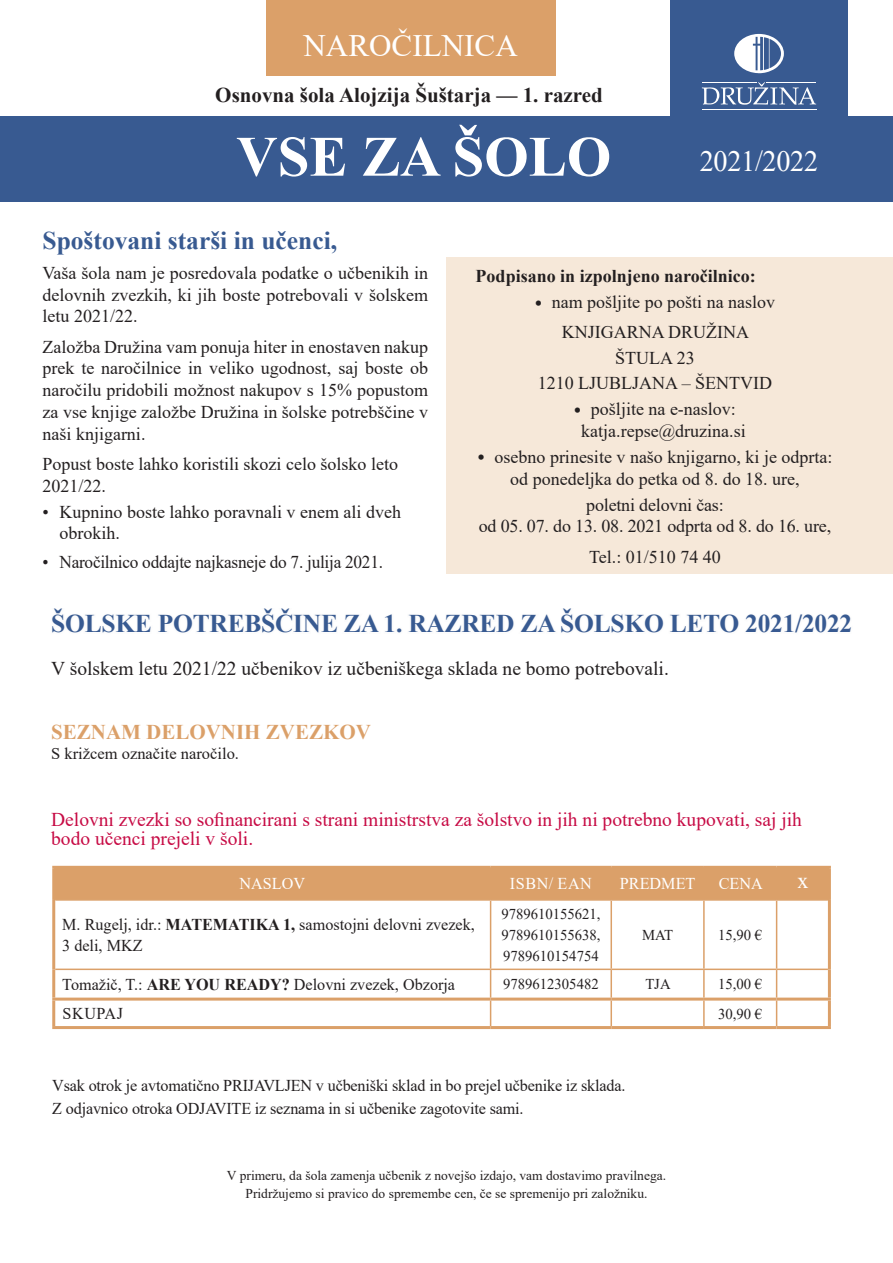
<style>
.page{position:relative;width:893px;height:1263px;background:#fff}
.page>*{position:absolute;margin:0;border:0;box-sizing:border-box;transform-origin:0 0}
.t1{font:700 57.15px "Times New Roman";color:#fff}
.t2{font:31.05px "Times New Roman";color:#fff}
.t3{font:29.4px "Times New Roman";letter-spacing:-.01em;color:#fff;scale:.96 1}
.t4{font:700 25.5px "Times New Roman";letter-spacing:-.01em;color:#385a91}
.t5{font:22.5px "Times New Roman";color:#fff}
.t6{font:700 21px "Times New Roman";color:#231f20}
.t7{font:700 21px "Times New Roman";color:#dba069}
.t8{font:19.5px/19.5px "Times New Roman";color:#c70b45}
.t9{font:19.5px "Times New Roman";color:#231f20}
.t10{font:18px/21.8px "Times New Roman";color:#231f20;text-align:center}
.t11{font:18px "Times New Roman";color:#231f20;scale:.96 1}
.t12{font:700 18px "Times New Roman";color:#231f20}
.t13{font:16.5px/21px "Times New Roman";letter-spacing:-.01em;color:#231f20}
.t14{font:16.5px "Times New Roman";color:#fff}
.t15{font:15px/21px "Times New Roman";color:#231f20;text-align:justify}
.t16{font:13.5px/18px "Times New Roman";color:#231f20;text-align:center}
.s1{font-size:21px}
.s2{font-weight:700}
</style>
<div class="page">
<div style="left:446px;top:257px;width:447px;height:316px;background:#f6e8d9"></div>
<div style="left:266px;top:0;width:289px;height:76px;background:#dba069"></div>
<div style="left:0;top:116px;width:893px;height:86px;background:#385a91"></div>
<div style="left:670px;top:0;width:178px;height:202px;background:#385a91"></div>
<svg style="left:702px;top:82px;width:114px;height:23px"></svg>
<hr style="left:702px;top:82px;width:54px;height:1px;background:#fff">
<hr style="left:702px;top:109px;width:114px;height:1px;background:#fff">
<hr style="left:767px;top:82px;width:49px;height:1px;background:#fff">
<svg style="left:734px;top:34px;width:50px;height:39px"></svg>
<div style="left:55px;top:869px;width:773px;height:30px;background:#dba069"></div>
<svg style="left:55px;top:901px;width:773px;height:125px"></svg>
<hr style="left:489px;top:869px;width:3px;height:30px;background:#dba069">
<hr style="left:610px;top:869px;width:3px;height:30px;background:#dba069">
<hr style="left:702px;top:869px;width:3px;height:30px;background:#dba069">
<hr style="left:775px;top:869px;width:3px;height:30px;background:#dba069">
<hr style="left:55px;top:899px;width:436px;height:2px;background:#dba069">
<hr style="left:490px;top:901px;width:1px;height:67px;background:#dba069">
<hr style="left:491px;top:899px;width:120px;height:2px;background:#dba069">
<hr style="left:610px;top:901px;width:2px;height:67px;background:#dba069">
<hr style="left:610px;top:970px;width:2px;height:27px;background:#dba069">
<hr style="left:611px;top:899px;width:93px;height:2px;background:#dba069">
<hr style="left:703px;top:901px;width:2px;height:67px;background:#dba069">
<hr style="left:703px;top:970px;width:2px;height:27px;background:#dba069">
<hr style="left:704px;top:899px;width:73px;height:2px;background:#dba069">
<hr style="left:776px;top:901px;width:1px;height:67px;background:#dba069">
<hr style="left:777px;top:899px;width:51px;height:2px;background:#dba069">
<hr style="left:52px;top:1000px;width:3px;height:26px;background:#dba069">
<hr style="left:52px;top:1026px;width:439px;height:3px;background:#dba069">
<svg style="left:490px;top:970px;width:1px;height:56px"></svg>
<hr style="left:491px;top:1026px;width:120px;height:3px;background:#dba069">
<hr style="left:610px;top:1000px;width:2px;height:26px;background:#dba069">
<hr style="left:611px;top:1026px;width:93px;height:3px;background:#dba069">
<hr style="left:703px;top:1000px;width:2px;height:26px;background:#dba069">
<hr style="left:704px;top:1026px;width:73px;height:3px;background:#dba069">
<svg style="left:776px;top:970px;width:1px;height:56px"></svg>
<hr style="left:828px;top:1000px;width:3px;height:26px;background:#dba069">
<hr style="left:777px;top:1026px;width:54px;height:3px;background:#dba069">
<hr style="left:52px;top:866px;width:439px;height:3px;background:#dba069">
<hr style="left:52px;top:869px;width:3px;height:31px;background:#dba069">
<hr style="left:491px;top:866px;width:120px;height:3px;background:#dba069">
<hr style="left:611px;top:866px;width:93px;height:3px;background:#dba069">
<hr style="left:704px;top:866px;width:73px;height:3px;background:#dba069">
<hr style="left:777px;top:866px;width:54px;height:3px;background:#dba069">
<hr style="left:828px;top:869px;width:3px;height:31px;background:#dba069">
<hr style="left:52px;top:900px;width:3px;height:69px;background:#dba069">
<hr style="left:828px;top:900px;width:3px;height:69px;background:#dba069">
<hr style="left:52px;top:969px;width:3px;height:28px;background:#dba069">
<hr style="left:828px;top:969px;width:3px;height:28px;background:#dba069">
<hr style="left:52px;top:997px;width:439px;height:3px;background:#dba069">
<hr style="left:491px;top:997px;width:120px;height:3px;background:#dba069">
<hr style="left:611px;top:997px;width:93px;height:3px;background:#dba069">
<hr style="left:704px;top:997px;width:73px;height:3px;background:#dba069">
<hr style="left:777px;top:997px;width:54px;height:3px;background:#dba069">
<hr style="left:55px;top:968px;width:436px;height:2px;background:#dba069">
<hr style="left:491px;top:968px;width:120px;height:2px;background:#dba069">
<hr style="left:611px;top:968px;width:93px;height:2px;background:#dba069">
<hr style="left:704px;top:968px;width:73px;height:2px;background:#dba069">
<hr style="left:777px;top:968px;width:51px;height:2px;background:#dba069">
<h2 class="t2" style="left:303px;top:23px;width:216px">NAROČILNICA</h2>
<p class="t6" style="left:215px;top:80px;width:389px">Osnovna šola Alojzija Šuštarja — 1. razred</p>
<h1 class="t1" style="left:236px;top:115px;width:376px">VSE ZA ŠOLO</h1>
<h3 class="t3" style="left:700px;top:140px;width:125px">2021/2022</h3>
<h3 class="t4" style="left:42px;top:222px;width:296px">Spoštovani starši in učenci,</h3>
<p class="t10" style="left:42px;top:261px;width:387px;text-align:justify">Vaša šola nam je posredovala podatke o učbenikih in delovnih zvezkih, ki jih boste potrebovali v šolskem letu 2021/22.</p>
<p class="t10" style="left:42px;top:335px;width:387px;text-align:justify">Založba Družina vam ponuja hiter in enostaven nakup prek te naročilnice in veliko ugodnost, saj boste ob naročilu pridobili možnost nakupov s 15% popustom za vse knjige založbe Družina in šolske potrebščine v naši knjigarni.</p>
<p class="t10" style="left:42px;top:452px;width:357px;text-align:left">Popust boste lahko koristili skozi celo šolsko leto<br>2021/22.</p>
<p class="t10" style="left:60px;top:500px;width:343px;text-align:left;text-indent:-17px">• Kupnino boste lahko poravnali v enem ali dveh obrokih.</p>
<p class="t11" style="left:42px;top:549px;width:356px">• Naročilnico oddajte najkasneje do 7. julija 2021.</p>
<p class="t12" style="left:476px;top:263px;width:282px">Podpisano in izpolnjeno naročilnico:</p>
<p class="t10" style="left:535px;top:287px;width:242px;line-height:29.7px"><span class="s1">•</span> nam pošljite po pošti na naslov<br>KNJIGARNA DRUŽINA</p>
<p class="t10" style="left:538px;top:344px;width:236px;line-height:25.5px">ŠTULA 23<br>1210 LJUBLJANA – ŠENTVID</p>
<p class="t10" style="left:574px;top:398px;width:173px"><span class="s1">•</span> pošljite na e-naslov: katja.repse@druzina.si</p>
<p class="t10" style="left:477px;top:445px;width:356px"><span class="s1">•</span> osebno prinesite v našo knjigarno, ki je odprta: od ponedeljka do petka od 8. do 18. ure,</p>
<p class="t10" style="left:479px;top:493px;width:354px">poletni delovni čas:<br>od 05. 07. do 13. 08. 2021 odprta od 8. do 16. ure,</p>
<p class="t10" style="left:589px;top:545px;width:133px">Tel.: 01/510 74 40</p>
<h3 class="t4" style="left:51px;top:605px;width:803px">ŠOLSKE POTREBŠČINE ZA 1. RAZRED ZA ŠOLSKO LETO 2021/2022</h3>
<p class="t9" style="left:51px;top:655px;width:619px">V šolskem letu 2021/22 učbenikov iz učbeniškega sklada ne bomo potrebovali.</p>
<p class="t7" style="left:51px;top:717px;width:321px">SEZNAM DELOVNIH ZVEZKOV</p>
<p class="t13" style="left:51px;top:742px;width:189px">S križcem označite naročilo.</p>
<p class="t8" style="left:51px;top:809px;width:752px">Delovni zvezki so sofinancirani s strani ministrstva za šolstvo in jih ni potrebno kupovati, saj jih bodo učenci prejeli v šoli.</p>
<p class="t14" style="left:240px;top:872px;width:67px">NASLOV</p>
<p class="t14" style="left:510px;top:872px;width:11px">isbn</p>
<p class="t14" style="left:549px;top:872px;width:45px">/ EAN</p>
<p class="t14" style="left:620px;top:872px;width:77px">PREDMET</p>
<p class="t14" style="left:719px;top:872px;width:46px">CENA</p>
<p class="t5" style="left:797px;top:865px;width:13px">x</p>
<p class="t13" style="left:62px;top:913px;width:414px">M. Rugelj, idr.: <span class="s2">MATEMATIKA 1,</span> samostojni delovni zvezek,<br>3 deli, MKZ</p>
<p class="t15" style="left:501px;top:903px;width:101px">9789610155621, 9789610155638, 9789610154754</p>
<p class="t15" style="left:642px;top:924px;width:33px">MAT</p>
<p class="t15" style="left:718px;top:924px;width:46px">15,90 €</p>
<p class="t13" style="left:62px;top:973px;width:394px">Tomažič, T.: <span class="s2">ARE YOU READY?</span> Delovni zvezek, Obzorja</p>
<p class="t15" style="left:503px;top:973px;width:97px">9789612305482</p>
<p class="t15" style="left:645px;top:973px;width:27px">TJA</p>
<p class="t15" style="left:718px;top:973px;width:46px">15,00 €</p>
<p class="t13" style="left:63px;top:1002px;width:21px">Skupaj</p>
<p class="t15" style="left:718px;top:1002px;width:46px">30,90 €</p>
<p class="t13" style="left:52px;top:1074px;width:575px;line-height:22.5px">Vsak otrok je avtomatično PRIJAVLJEN v učbeniški sklad in bo prejel učbenike iz sklada.<br>Z odjavnico otroka ODJAVITE iz seznama in si učbenike zagotovite sami.</p>
<p class="t16" style="left:227px;top:1166px;width:441px">V primeru, da šola zamenja učbenik z novejšo izdajo, vam dostavimo pravilnega.<br>Pridržujemo si pravico do spremembe cen, če se spremenijo pri založniku.</p>
</div>
